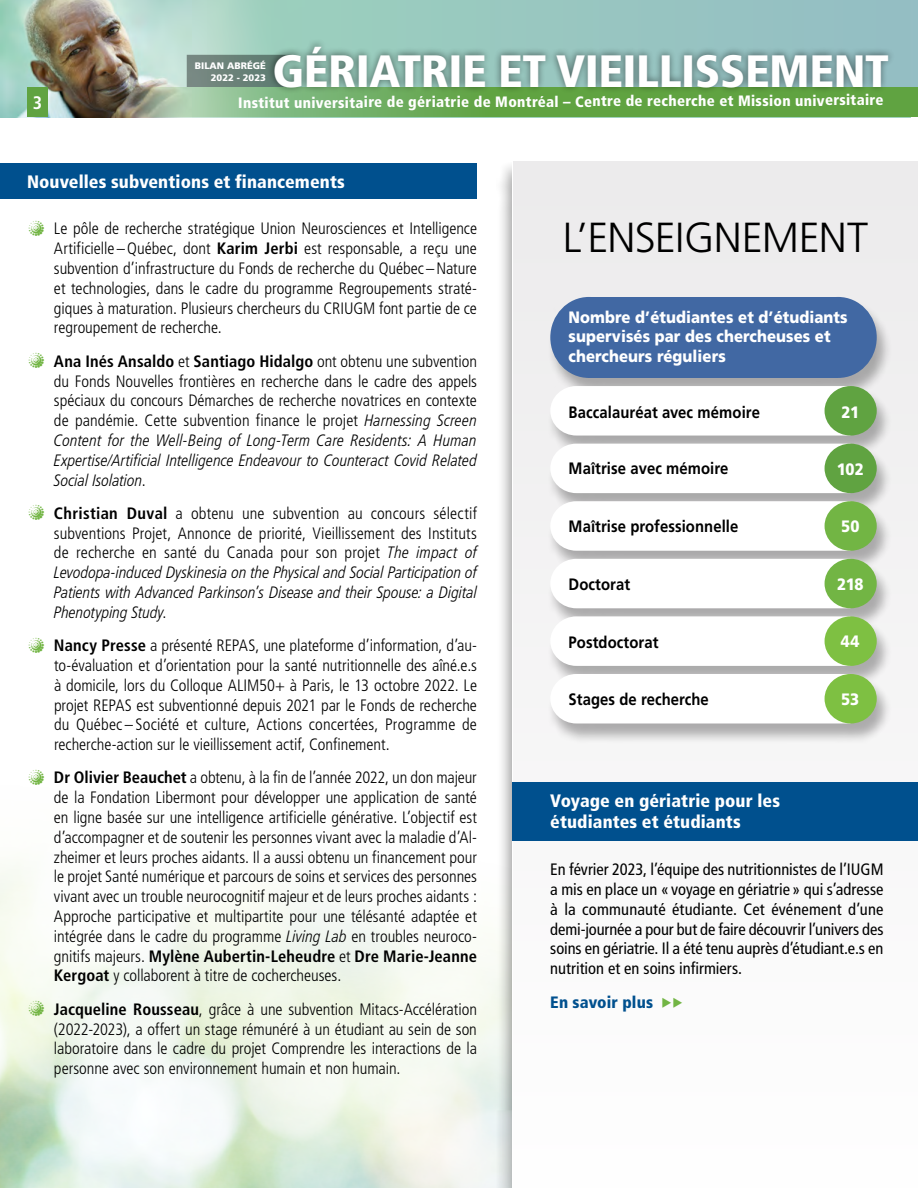
<style>
.page{position:relative;width:918px;height:1188px;background:#fff}
.page>*{position:absolute;margin:0;border:0;box-sizing:border-box;transform-origin:0 0}
.t1{font:900 condensed 45.3px "Frutiger LT Pro";letter-spacing:-.01em;color:#fff;scale:1.05 1}
.t2{font:300 42px "Frutiger LT Pro";letter-spacing:-.015em;color:#000}
.t3{font:700 condensed 18.15px "Frutiger LT Pro";color:#fff}
.t4{font:900 condensed 18px/21.6px "Frutiger LT Pro";letter-spacing:.005em;color:#fff}
.t5{font:300 condensed 16.5px/19.8px "Frutiger LT Pro";color:#000;text-align:justify}
.t6{font:italic 300 condensed 16.5px/19.8px "Frutiger LT Pro";letter-spacing:-.01em;color:#000;text-align:justify}
.t7{font:condensed 16.5px/19.8px "Frutiger LT Pro";color:#000;text-align:justify}
.t8{font:700 16.5px "Frutiger LT Pro";letter-spacing:.005em;color:#000;scale:.9 1}
.t9{font:900 16.5px/19.8px "Frutiger LT Pro";letter-spacing:.005em;color:#fff;scale:.9 1}
.t10{font:900 condensed 16.5px "Frutiger LT Pro";letter-spacing:.01em;color:#00508e}
.t11{font:900 condensed 15px "Frutiger LT Pro";letter-spacing:.015em;color:#fff}
.t12{font:900 9.45px/11.9px "Frutiger LT Pro";color:#fff;text-align:right}
.s1{font-weight:700}
.s2{font-style:italic}
.s3{font-weight:700;font-style:normal}
.s4{font-style:normal}
.s5{color:#72b544}
</style>
<div class="page">
<img style="left:0;top:0;width:203px;height:117px">
<svg style="left:203px;top:0;width:715px;height:87px;background:#9ac7c1"></svg>
<svg style="left:99px;top:87px;width:819px;height:30px;background:#70a75c"></svg>
<svg style="left:187px;top:55px;width:80px;height:32px;background:#6c837a"></svg>
<div style="left:267px;top:38px;width:629px;height:56px;background:#000;opacity:.5"></div>
<div style="left:27px;top:87px;width:21px;height:30px;background:#60a341"></div>
<div style="left:497px;top:162px;width:421px;height:1026px;background:#000;opacity:.3"></div>
<div style="left:513px;top:161px;width:405px;height:1027px;background:linear-gradient(to right,#f7f6f7,#f7f6f7)"></div>
<div style="left:0;top:163px;width:477px;height:36px;background:#00508e"></div>
<div style="left:513px;top:782px;width:405px;height:58px;background:#00508e"></div>
<div style="left:546px;top:298px;width:346px;height:101px;background:#000;opacity:.3"></div>
<div style="left:800px;top:297px;width:77px;height:81px;background:#4168a3;border-radius:50%"></div>
<div style="left:550px;top:297px;width:77px;height:81px;background:#4168a3;border-radius:50%"></div>
<div style="left:589px;top:297px;width:249px;height:81px;background:#4168a3"></div>
<div style="left:546px;top:387px;width:346px;height:69px;background:#000;opacity:.3"></div>
<svg style="left:550px;top:386px;width:296px;height:50px"></svg>
<div style="left:825px;top:386px;width:52px;height:50px;background:#60a341;border-radius:50%"></div>
<div style="left:546px;top:445px;width:346px;height:69px;background:#000;opacity:.3"></div>
<svg style="left:550px;top:444px;width:296px;height:49px"></svg>
<div style="left:825px;top:444px;width:52px;height:49px;background:#60a341;border-radius:50%"></div>
<div style="left:546px;top:503px;width:346px;height:69px;background:#000;opacity:.3"></div>
<svg style="left:550px;top:501px;width:296px;height:50px"></svg>
<div style="left:825px;top:501px;width:52px;height:50px;background:#72b544;border-radius:50%"></div>
<div style="left:546px;top:560px;width:346px;height:69px;background:#000;opacity:.3"></div>
<svg style="left:550px;top:559px;width:296px;height:49px"></svg>
<div style="left:825px;top:559px;width:52px;height:49px;background:#72b544;border-radius:50%"></div>
<div style="left:546px;top:618px;width:346px;height:69px;background:#000;opacity:.3"></div>
<svg style="left:550px;top:616px;width:296px;height:50px"></svg>
<div style="left:825px;top:616px;width:52px;height:50px;background:#7ec042;border-radius:50%"></div>
<div style="left:546px;top:675px;width:346px;height:69px;background:#000;opacity:.3"></div>
<svg style="left:550px;top:674px;width:296px;height:49px"></svg>
<div style="left:825px;top:674px;width:52px;height:49px;background:#7ec042;border-radius:50%"></div>
<svg style="left:29px;top:1001px;width:15px;height:15px"></svg>
<p class="t3" style="left:33px;top:92px;width:11px">3</p>
<p class="t12" style="left:195px;top:60px;width:72px">BILAN ABRÉGÉ<br>2022 - 2023</p>
<h1 class="t1" style="left:273px;top:44px;width:589px">GÉRIATRIE ET VIEILLISSEMENT</h1>
<p class="t11" style="left:238px;top:92px;width:647px">Institut universitaire de gériatrie de Montréal – Centre de recherche et Mission universitaire</p>
<p class="t4" style="left:27px;top:171px;width:319px">Nouvelles subventions et financements</p>
<p class="t5" style="left:54px;top:219px;width:425px">Le pôle de recherche stratégique Union Neurosciences et Intelligence Artificielle –Québec, dont <span class="s1">Karim Jerbi</span> est responsable, a reçu une subvention d’infrastructure du Fonds de recherche du Québec–Nature et technologies, dans le cadre du programme Regroupements straté&shy;giques à maturation. Plusieurs chercheurs du CRIUGM font partie de ce regroupement de recherche.</p>
<p class="t5" style="left:54px;top:351px;width:425px"><span class="s1">Ana Inés Ansaldo</span> et <span class="s1">Santiago Hidalgo</span> ont obtenu une subvention du Fonds Nouvelles frontières en recherche dans le cadre des appels spéciaux du concours Démarches de recherche novatrices en contexte de pandémie. Cette subvention finance le projet <span class="s2">Harnessing Screen Content for the Well-Being of Long-Term Care Residents: A Human Expertise/Artificial Intelligence Endeavour to Counteract Covid Related Social Isolation</span>.</p>
<p class="t6" style="left:54px;top:503px;width:425px"><span class="s3">Christian Duval</span> <span class="s4">a obtenu une subvention au concours sélectif subventions Projet, Annonce de priorité, Vieillissement des Instituts de recherche en santé du Canada pour son projet</span> The impact of Levodopa-induced Dyskinesia on the Physical and Social Participation of Patients with Advanced Parkinson’s Disease and their Spouse: a Digital Phenotyping Study<span class="s4">.</span></p>
<p class="t5" style="left:54px;top:636px;width:425px"><span class="s1">Nancy Presse</span> a présenté REPAS, une plateforme d’information, d’au&shy;to-évaluation et d’orientation pour la santé nutritionnelle des aîné.e.s à domicile, lors du Colloque ALIM50+ à Paris, le 13 octobre 2022. Le projet REPAS est subventionné depuis 2021 par le Fonds de recherche du Québec – Société et culture, Actions concertées, Programme de recherche-action sur le vieillissement actif, Confinement.</p>
<p class="t5" style="left:54px;top:768px;width:425px"><span class="s1">Dr Olivier Beauchet</span> a obtenu, à la fin de l’année 2022, un don majeur de la Fondation Libermont pour développer une application de santé en ligne basée sur une intelligence artificielle générative. L’objectif est d’accompagner et de soutenir les personnes vivant avec la maladie d’Al&shy;zheimer et leurs proches aidants. Il a aussi obtenu un financement pour le projet Santé numérique et parcours de soins et services des personnes vivant avec un trouble neurocognitif majeur et de leurs proches aidants :<br>Approche participative et multipartite pour une télésanté adaptée et intégrée dans le cadre du programme <span class="s2">Living Lab</span> en troubles neuroco&shy;gnitifs majeurs. <span class="s1">Mylène Aubertin-Leheudre</span> et <span class="s1">Dre Marie-Jeanne Kergoat</span> y collaborent à titre de cochercheuses.</p>
<p class="t5" style="left:54px;top:999px;width:425px"><span class="s1">Jacqueline Rousseau</span>, grâce à une subvention Mitacs-Accélération (2022-2023), a offert un stage rémunéré à un étudiant au sein de son laboratoire dans le cadre du projet Comprendre les interactions de la personne avec son environnement humain et non humain.</p>
<h2 class="t2" style="left:563px;top:213px;width:307px">L’ENSEIGNEMENT</h2>
<p class="t9" style="left:569px;top:307px;width:312px">Nombre d’étudiantes et d’étudiants supervisés par des chercheuses et chercheurs réguliers</p>
<p class="t8" style="left:569px;top:402px;width:214px">Baccalauréat avec mémoire</p>
<p class="t9" style="left:841px;top:402px;width:21px">21</p>
<p class="t8" style="left:569px;top:459px;width:179px">Maîtrise avec mémoire</p>
<p class="t9" style="left:837px;top:459px;width:31px">102</p>
<p class="t8" style="left:569px;top:516px;width:190px">Maîtrise professionnelle</p>
<p class="t9" style="left:841px;top:516px;width:22px">50</p>
<p class="t8" style="left:569px;top:574px;width:70px">Doctorat</p>
<p class="t9" style="left:837px;top:574px;width:31px">218</p>
<p class="t8" style="left:569px;top:632px;width:101px">Postdoctorat</p>
<p class="t9" style="left:841px;top:632px;width:22px">44</p>
<p class="t8" style="left:569px;top:690px;width:157px">Stages de recherche</p>
<p class="t9" style="left:841px;top:690px;width:22px">53</p>
<p class="t4" style="left:550px;top:790px;width:231px">Voyage en gériatrie pour les étudiantes et étudiants</p>
<p class="t7" style="left:550px;top:860px;width:335px">En février 2023, l’équipe des nutritionnistes de l’IUGM a mis en place un «voyage en gériatrie» qui s’adresse à la communauté étudiante. Cet événement d’une demi-journée a pour but de faire découvrir l’univers des soins en gériatrie. Il a été tenu auprès d’étudiant.e.s en nutrition et en soins infirmiers.</p>
<p class="t10" style="left:550px;top:992px;width:134px">En savoir plus <span class="s5">◆◆</span></p>
</div>
